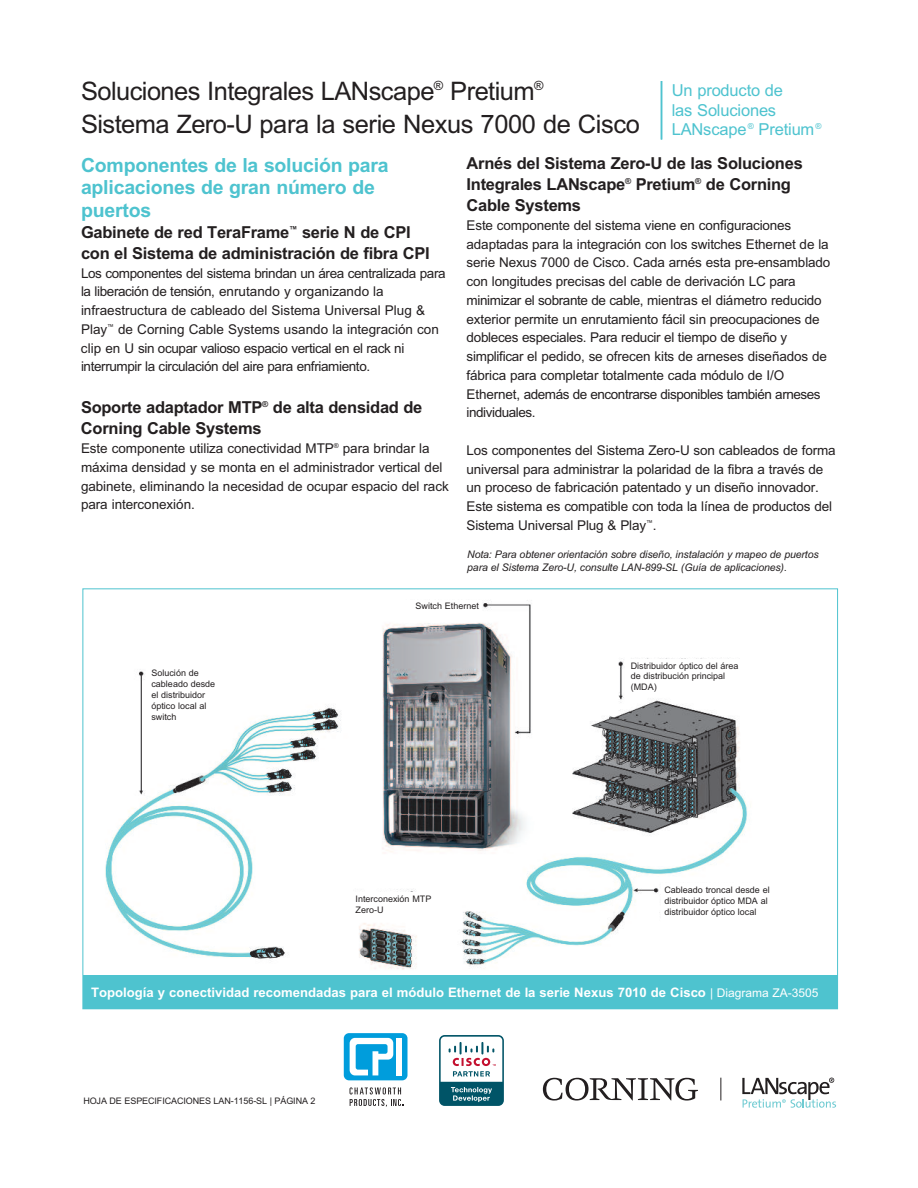
<style>
.page{position:relative;width:918px;height:1188px;background:#fff}
.page>*{position:absolute;margin:0;border:0;box-sizing:border-box;transform-origin:0 0}
.t1{font:25.5px/33px "Arial";letter-spacing:-.02em;color:#231f20}
.t2{font:700 19.5px/22.5px "Arial";letter-spacing:-.01em;color:#4ec3cf}
.t3{font:700 16.5px/21px "Arial";letter-spacing:-.015em;color:#231f20}
.t4{font:16.5px/19.5px "Arial";letter-spacing:-.01em;color:#4ec3cf}
.t5{font:13.5px/18.8px "Arial";letter-spacing:-.01em;color:#231f20}
.t6{font:700 13.2px "Arial";color:#fff}
.t7{font:italic 10.5px/13.5px "Arial";letter-spacing:-.01em;color:#231f20}
.t8{font:9px/10.8px "Arial";color:#231f20}
.s1{font-weight:400;font-size:12px}
</style>
<div class="page">
<svg style="left:543px;top:1078px;width:155px;height:23px"></svg>
<svg style="left:721px;top:1078px;width:1px;height:22px"></svg>
<svg style="left:742px;top:1078px;width:94px;height:30px"></svg>
<hr style="left:661px;top:81px;width:1px;height:59px;background:#4ec3cf">
<div style="left:439px;top:1035px;width:65px;height:71px;background:linear-gradient(to right,#005467,#005467);border-radius:6px"></div>
<svg style="left:441px;top:1037px;width:61px;height:65px"></svg>
<svg style="left:350px;top:1087px;width:53px;height:20px"></svg>
<div style="left:344px;top:1033px;width:63px;height:47px;background:#009ddc;border-radius:5px"></div>
<div style="left:397px;top:1038px;width:5px;height:37px;background:#fff"></div>
<svg style="left:350px;top:1038px;width:44px;height:37px"></svg>
<img style="left:84px;top:600px;width:752px;height:376px">
<div style="left:83px;top:976px;width:755px;height:33px;background:#4ec3cf"></div>
<div style="left:148px;top:667px;width:74px;height:79px;background:#fff"></div>
<div style="left:628px;top:659px;width:123px;height:38px;background:#fff"></div>
<div style="left:661px;top:884px;width:137px;height:55px;background:#fff"></div>
<div style="left:359px;top:600px;width:123px;height:15px;background:#fff"></div>
<div style="left:353px;top:892px;width:87px;height:28px;background:#fff"></div>
<h1 class="t1" style="left:81px;top:74px;width:560px">Soluciones Integrales LANscape<sup>®</sup> Pretium<sup>®<br></sup>Sistema Zero-U para la serie Nexus 7000 de Cisco</h1>
<p class="t4" style="left:672px;top:81px;width:151px">Un producto de<br>las Soluciones<br>LANscape <sup>®</sup> Pretium <sup>®</sup></p>
<p class="t3" style="left:467px;top:153px;width:338px">Arnés del Sistema Zero-U de las Soluciones<br>Integrales LANscape<sup>®</sup> Pretium<sup>®</sup> de Corning<br>Cable Systems</p>
<p class="t5" style="left:467px;top:216px;width:365px">Este componente del sistema viene en configuraciones adaptadas para la integración con los switches Ethernet de la serie Nexus 7000 de Cisco. Cada arnés esta pre-ensamblado con longitudes precisas del cable de derivación LC para minimizar el sobrante de cable, mientras el diámetro reducido exterior permite un enrutamiento fácil sin preocupaciones de dobleces especiales. Para reducir el tiempo de diseño y simplificar el pedido, se ofrecen kits de arneses diseñados de fábrica para completar totalmente cada módulo de I/O Ethernet, además de encontrarse disponibles también arneses individuales.</p>
<p class="t5" style="left:467px;top:441px;width:371px">Los componentes del Sistema Zero-U son cableados de forma universal para administrar la polaridad de la fibra a través de un proceso de fabricación patentado y un diseño innovador.<br>Este sistema es compatible con toda la línea de productos del Sistema Universal Plug &amp; Play<sup>™</sup>.</p>
<h2 class="t2" style="left:81px;top:154px;width:309px">Componentes de la solución para aplicaciones de gran número de puertos</h2>
<p class="t3" style="left:81px;top:222px;width:350px">Gabinete de red TeraFrame<sup>™</sup> serie N de CPI con el Sistema de administración de fibra CPI</p>
<p class="t5" style="left:81px;top:264px;width:366px">Los componentes del sistema brindan un área centralizada para la liberación de tensión, enrutando y organizando la infraestructura de cableado del Sistema Universal Plug &amp; Play<sup>™</sup> de Corning Cable Systems usando la integración con clip en U sin ocupar valioso espacio vertical en el rack ni interrumpir la circulación del aire para enfriamiento.</p>
<p class="t3" style="left:81px;top:397px;width:343px">Soporte adaptador MTP<sup>®</sup> de alta densidad de<br>Corning Cable Systems</p>
<p class="t5" style="left:81px;top:439px;width:369px">Este componente utiliza conectividad MTP<sup>®</sup> para brindar la máxima densidad y se monta en el administrador vertical del gabinete, eliminando la necesidad de ocupar espacio del rack para interconexión.</p>
<p class="t7" style="left:467px;top:547px;width:353px">Nota: Para obtener orientación sobre diseño, instalación y mapeo de puertos para el Sistema Zero-U, consulte LAN-899-SL (Guía de aplicaciones).</p>
<p class="t8" style="left:416px;top:601px;width:65px">Switch Ethernet</p>
<p class="t8" style="left:151px;top:668px;width:65px">Solución de cableado desde el distribuidor óptico local al switch</p>
<p class="t8" style="left:631px;top:660px;width:109px">Distribuidor óptico del área de distribución principal (MDA)</p>
<p class="t8" style="left:356px;top:893px;width:77px">Interconexión MTP<br>Zero-U</p>
<p class="t8" style="left:664px;top:885px;width:107px">Cableado troncal desde el distribuidor óptico MDA al distribuidor óptico local</p>
<p class="t6" style="left:91px;top:985px;width:729px">Topología y conectividad recomendadas para el módulo Ethernet de la serie Nexus 7010 de Cisco <span class="s1">| Diagrama ZA-3505</span></p>
<p class="t8" style="left:83px;top:1096px;width:234px">HOJA DE ESPECIFICACIONES LAN-1156-SL | PÁGINA 2</p>
</div>
